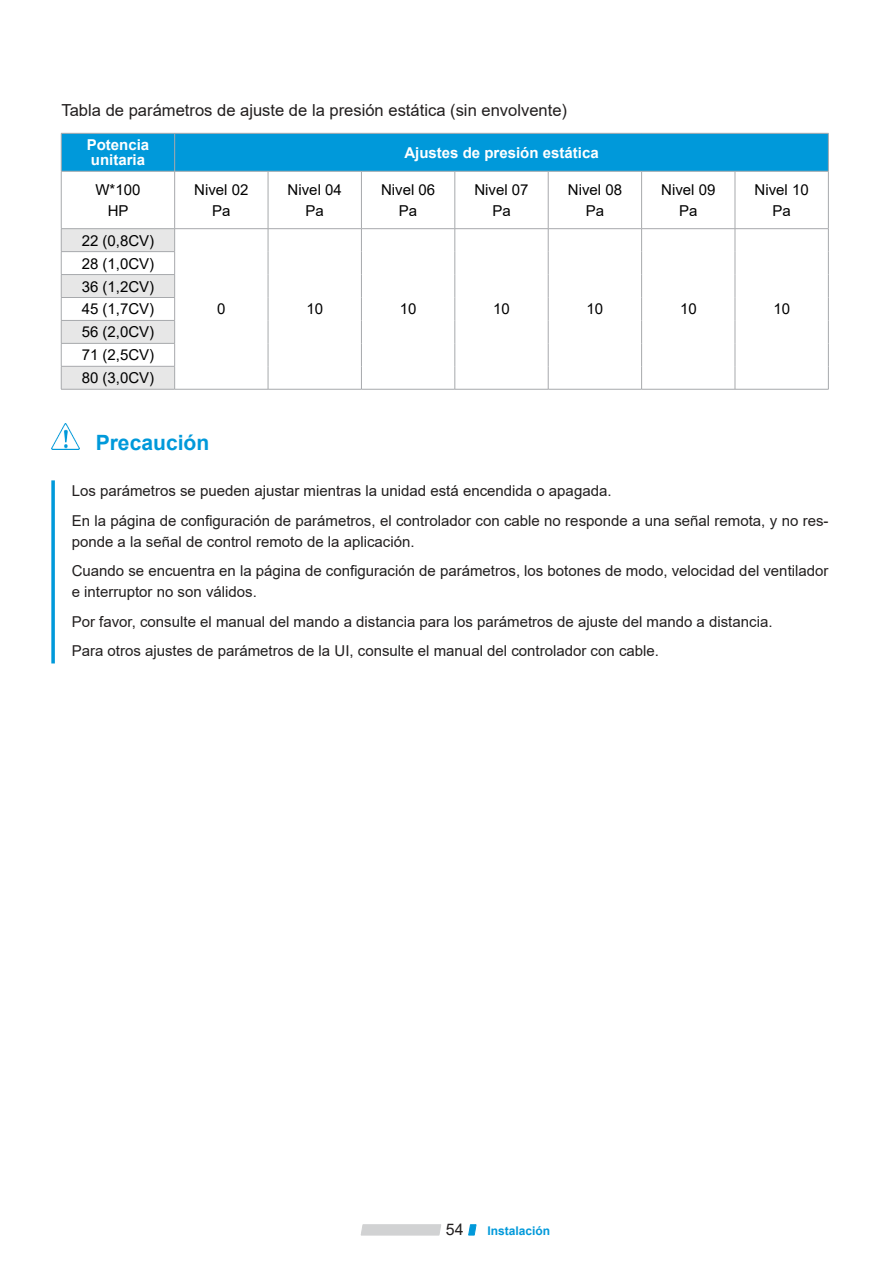
<style>
.page{position:relative;width:894px;height:1264px;background:#fff}
.page>*{position:absolute;margin:0;border:0;box-sizing:border-box;transform-origin:0 0}
.t1{font:700 21px "Arial";color:#0099da}
.t2{font:16.5px "Arial";color:#221f1f}
.t3{font:15.9px "Arial";color:#221f1f}
.t4{font:15px/29.5px "Arial";color:#221f1f}
.t5{font:15px/21px "Arial";color:#000;text-align:center}
.t6{font:700 15px/15px "Arial";color:#fff}
.t7{font:700 12px "Arial";color:#0099da}
</style>
<div class="page">
<img style="left:51px;top:424px;width:28px;height:25px">
<svg style="left:51px;top:480px;width:4px;height:183px"></svg>
<svg style="left:361px;top:1224px;width:79px;height:10px"></svg>
<svg style="left:468px;top:1224px;width:8px;height:10px"></svg>
<div style="left:62px;top:134px;width:766px;height:37px;background:#0099da"></div>
<hr style="left:61px;top:133px;width:114px;height:1px;background:#a7a9ac">
<hr style="left:61px;top:133px;width:1px;height:38px;background:#a7a9ac">
<hr style="left:175px;top:133px;width:93px;height:1px;background:#a7a9ac">
<hr style="left:174px;top:133px;width:1px;height:38px;background:#a7a9ac">
<hr style="left:268px;top:133px;width:93px;height:1px;background:#a7a9ac">
<hr style="left:361px;top:133px;width:93px;height:1px;background:#a7a9ac">
<hr style="left:454px;top:133px;width:94px;height:1px;background:#a7a9ac">
<hr style="left:548px;top:133px;width:93px;height:1px;background:#a7a9ac">
<hr style="left:641px;top:133px;width:93px;height:1px;background:#a7a9ac">
<hr style="left:734px;top:133px;width:94px;height:1px;background:#a7a9ac">
<hr style="left:828px;top:133px;width:1px;height:38px;background:#a7a9ac">
<hr style="left:61px;top:171px;width:114px;height:1px;background:#a7a9ac">
<hr style="left:61px;top:171px;width:1px;height:57px;background:#a7a9ac">
<hr style="left:175px;top:171px;width:93px;height:1px;background:#a7a9ac">
<hr style="left:174px;top:171px;width:1px;height:57px;background:#a7a9ac">
<hr style="left:268px;top:171px;width:93px;height:1px;background:#a7a9ac">
<hr style="left:268px;top:171px;width:1px;height:57px;background:#a7a9ac">
<hr style="left:361px;top:171px;width:93px;height:1px;background:#a7a9ac">
<hr style="left:361px;top:171px;width:1px;height:57px;background:#a7a9ac">
<hr style="left:454px;top:171px;width:94px;height:1px;background:#a7a9ac">
<hr style="left:454px;top:171px;width:1px;height:57px;background:#a7a9ac">
<hr style="left:548px;top:171px;width:93px;height:1px;background:#a7a9ac">
<hr style="left:548px;top:171px;width:1px;height:57px;background:#a7a9ac">
<hr style="left:641px;top:171px;width:93px;height:1px;background:#a7a9ac">
<hr style="left:641px;top:171px;width:1px;height:57px;background:#a7a9ac">
<hr style="left:734px;top:171px;width:94px;height:1px;background:#a7a9ac">
<hr style="left:734px;top:171px;width:1px;height:57px;background:#a7a9ac">
<hr style="left:828px;top:171px;width:1px;height:57px;background:#a7a9ac">
<hr style="left:61px;top:228px;width:114px;height:1px;background:#a7a9ac">
<hr style="left:175px;top:228px;width:93px;height:1px;background:#a7a9ac">
<hr style="left:268px;top:228px;width:93px;height:1px;background:#a7a9ac">
<hr style="left:361px;top:228px;width:93px;height:1px;background:#a7a9ac">
<hr style="left:454px;top:228px;width:94px;height:1px;background:#a7a9ac">
<hr style="left:548px;top:228px;width:93px;height:1px;background:#a7a9ac">
<hr style="left:641px;top:228px;width:93px;height:1px;background:#a7a9ac">
<hr style="left:734px;top:228px;width:94px;height:1px;background:#a7a9ac">
<svg style="left:268px;top:229px;width:1px;height:160px"></svg>
<svg style="left:361px;top:229px;width:1px;height:160px"></svg>
<svg style="left:454px;top:229px;width:1px;height:160px"></svg>
<svg style="left:548px;top:229px;width:1px;height:160px"></svg>
<svg style="left:641px;top:229px;width:1px;height:160px"></svg>
<svg style="left:734px;top:229px;width:1px;height:160px"></svg>
<svg style="left:828px;top:229px;width:1px;height:160px"></svg>
<hr style="left:175px;top:389px;width:93px;height:1px;background:#a7a9ac">
<hr style="left:268px;top:389px;width:93px;height:1px;background:#a7a9ac">
<hr style="left:361px;top:389px;width:93px;height:1px;background:#a7a9ac">
<hr style="left:454px;top:389px;width:94px;height:1px;background:#a7a9ac">
<hr style="left:548px;top:389px;width:93px;height:1px;background:#a7a9ac">
<hr style="left:641px;top:389px;width:93px;height:1px;background:#a7a9ac">
<hr style="left:734px;top:389px;width:94px;height:1px;background:#a7a9ac">
<svg style="left:61px;top:229px;width:114px;height:160px"></svg>
<hr style="left:61px;top:389px;width:114px;height:1px;background:#a7a9ac">
<p class="t2" style="left:61px;top:99px;width:507px">Tabla de parámetros de ajuste de la presión estática (sin envolvente)</p>
<p class="t6" style="left:87px;top:138px;width:64px">Potencia unitaria</p>
<p class="t6" style="left:404px;top:145px;width:196px">Ajustes de presión estática</p>
<p class="t5" style="left:95px;top:179px;width:47px">W*100<br>HP</p>
<p class="t5" style="left:194px;top:179px;width:56px">Nivel 02<br>Pa</p>
<p class="t5" style="left:287px;top:179px;width:56px">Nivel 04<br>Pa</p>
<p class="t5" style="left:381px;top:179px;width:56px">Nivel 06<br>Pa</p>
<p class="t5" style="left:474px;top:179px;width:56px">Nivel 07<br>Pa</p>
<p class="t5" style="left:567px;top:179px;width:56px">Nivel 08<br>Pa</p>
<p class="t5" style="left:661px;top:179px;width:56px">Nivel 09<br>Pa</p>
<p class="t5" style="left:754px;top:179px;width:56px">Nivel 10<br>Pa</p>
<p class="t5" style="left:82px;top:230px;width:74px">22 (0,8CV)</p>
<p class="t5" style="left:82px;top:252px;width:74px;line-height:23px;text-align:justify">28 (1,0CV)<br>36 (1,2CV)<br>45 (1,7CV)<br>56 (2,0CV)<br>71 (2,5CV)<br>80 (3,0CV)</p>
<p class="t5" style="left:217px;top:298px;width:10px">0</p>
<p class="t5" style="left:306px;top:298px;width:18px">10</p>
<p class="t5" style="left:400px;top:298px;width:18px">10</p>
<p class="t5" style="left:493px;top:298px;width:18px">10</p>
<p class="t5" style="left:586px;top:298px;width:18px">10</p>
<p class="t5" style="left:680px;top:298px;width:18px">10</p>
<p class="t5" style="left:773px;top:298px;width:18px">10</p>
<h1 class="t1" style="left:96px;top:427px;width:115px">Precaución</h1>
<p class="t4" style="left:72px;top:476px;width:758px">Los parámetros se pueden ajustar mientras la unidad está encendida o apagada.<br>En la página de configuración de parámetros, el controlador con cable no responde a una señal remota, y no res-</p>
<p class="t4" style="left:72px;top:526px;width:758px">ponde a la señal de control remoto de la aplicación.<br>Cuando se encuentra en la página de configuración de parámetros, los botones de modo, velocidad del ventilador</p>
<p class="t4" style="left:72px;top:577px;width:702px">e interruptor no son válidos.<br>Por favor, consulte el manual del mando a distancia para los parámetros de ajuste del mando a distancia.<br>Para otros ajustes de parámetros de la UI, consulte el manual del controlador con cable.</p>
<p class="t3" style="left:445px;top:1217px;width:19px">54</p>
<p class="t7" style="left:487px;top:1221px;width:64px">Instalación</p>
</div>
